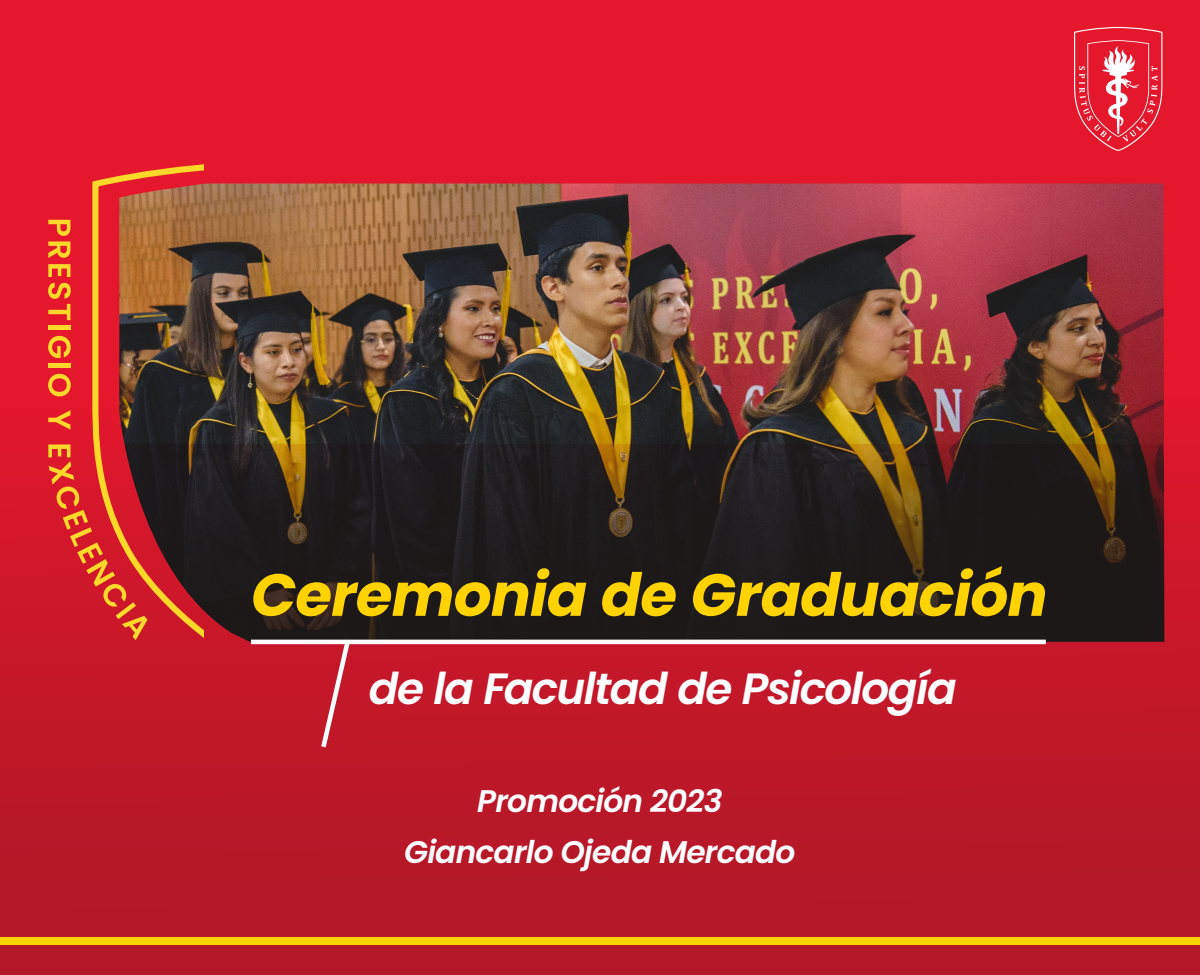
<style>
.page{position:relative;width:1200px;height:975px;background:#e4172d}
.page>*{position:absolute;margin:0;border:0;box-sizing:border-box;transform-origin:0 0}
.t1{font:italic 700 59.38px "Poppins";letter-spacing:-.015em;color:#ffd301}
.t2{font:italic 600 43.75px "Poppins";letter-spacing:-.035em;color:#fff}
.t3{font:italic 600 31.25px/51.8px "Poppins";letter-spacing:-.025em;color:#fff;text-align:center}
</style>
<div class="page">
<div style="left:0;top:377px;width:1200px;height:598px;background:linear-gradient(to bottom,#e2172c,#ac1827)"></div>
<svg style="left:1074px;top:27px;width:89px;height:124px"></svg>
<div style="left:0;top:937px;width:1200px;height:7px;background:#ffd301"></div>
<img style="left:203px;top:184px;width:961px;height:248px">
<svg style="left:203px;top:432px;width:961px;height:12px;background:#433621"></svg>
<svg style="left:203px;top:444px;width:961px;height:198px;background:#251e1a"></svg>
<svg style="left:48px;top:220px;width:22px;height:38px"></svg>
<svg style="left:48px;top:264px;width:22px;height:13px"></svg>
<svg style="left:48px;top:283px;width:23px;height:37px"></svg>
<hr style="left:48px;top:326px;width:22px;height:4px;background:#fed82a">
<svg style="left:48px;top:336px;width:23px;height:22px"></svg>
<hr style="left:48px;top:364px;width:22px;height:4px;background:#fed82a">
<svg style="left:48px;top:374px;width:23px;height:22px"></svg>
<svg style="left:48px;top:410px;width:22px;height:20px"></svg>
<svg style="left:48px;top:445px;width:37px;height:195px"></svg>
<svg style="left:85px;top:164px;width:118px;height:517px"></svg>
<svg style="left:318px;top:636px;width:35px;height:116px;background:#c53544"></svg>
<hr style="left:251px;top:640px;width:795px;height:4px;background:#fff">
<h1 class="t1" style="left:251px;top:561px;width:798px">Ceremonia de Graduación</h1>
<h2 class="t2" style="left:369px;top:664px;width:589px">de la Facultad de Psicología</h2>
<p class="t3" style="left:404px;top:775px;width:393px">Promoción 2023<br>Giancarlo Ojeda Mercado</p>
</div>
